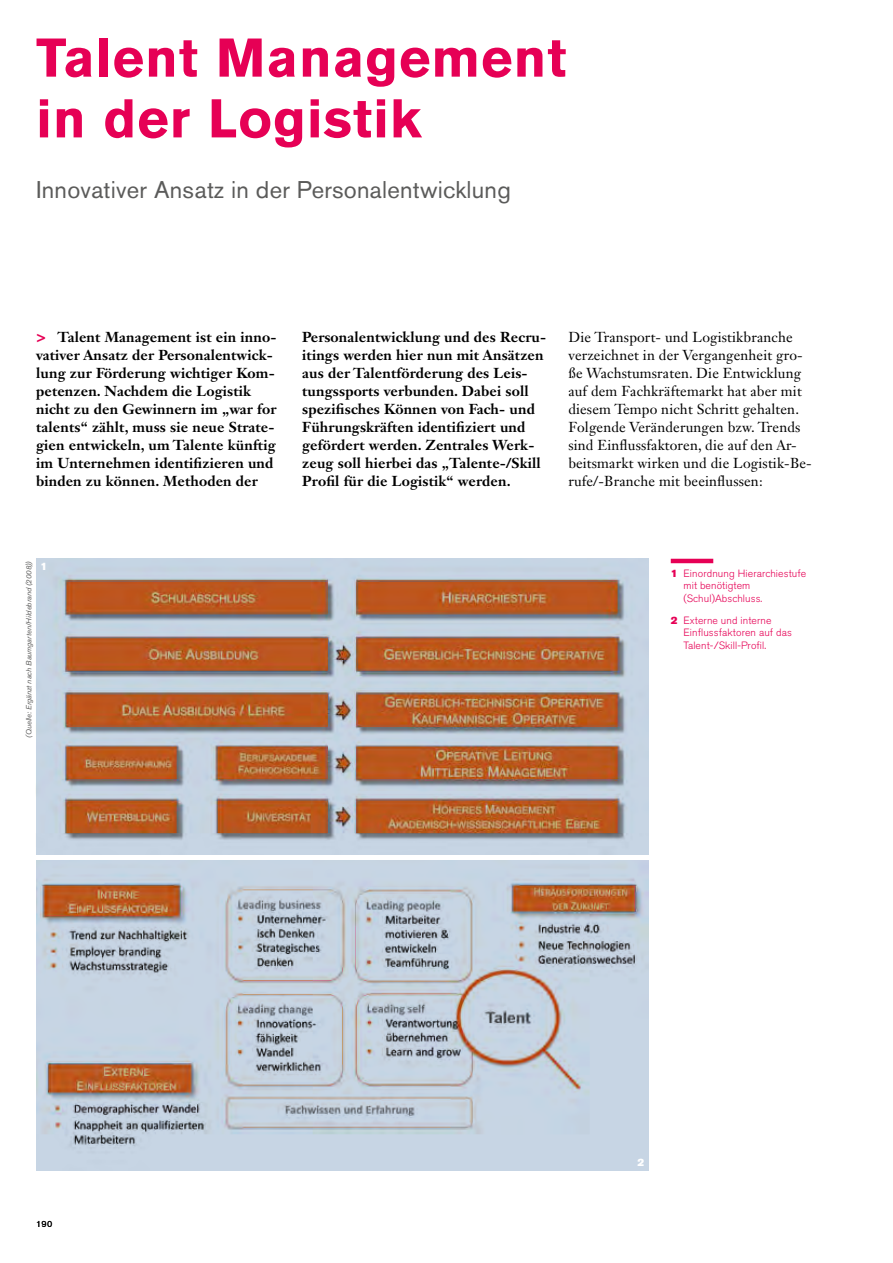
<style>
.page{position:relative;width:893px;height:1263px;background:#fff}
.page>*{position:absolute;margin:0;border:0;box-sizing:border-box;transform-origin:0 0}
.t1{font:700 54px/60.8px "Akzidenz Grotesk BQ";letter-spacing:.02em;color:#e60055}
.t2{font:24px "Akzidenz Grotesk BQ";letter-spacing:.01em;color:#5b5b5a}
.t3{font:700 14.25px/18px "Janson Text LT Std";letter-spacing:.01em;color:#000}
.t4{font:14.25px/18px "Janson Text LT Std";letter-spacing:.01em;color:#000}
.t5{font:300 10.5px/12.6px "Akzidenz Grotesk BQ";letter-spacing:.01em;color:#e60055}
.t6{font:10.5px "Akzidenz Grotesk BQ Super";color:#fff}
.t7{font:9px "Akzidenz Grotesk BQ";color:#000}
.t8{font:italic 7.5px "Akzidenz Grotesk BQ";color:#5b5b5a}
.s1{font-size:18px;color:#e60055}
.s2{font-family:"Akzidenz Grotesk BQ Super";font-weight:400}
</style>
<div class="page">
<img style="left:36px;top:558px;width:612px;height:297px">
<img style="left:36px;top:860px;width:612px;height:310px">
<hr style="left:671px;top:559px;width:42px;height:4px;background:#e60055">
<p class="t1" style="left:36px;top:27px;width:532px">Talent Management in der Logistik</p>
<p class="t2" style="left:36px;top:176px;width:476px">Innovativer Ansatz in der Personalentwicklung</p>
<p class="t3" style="left:36px;top:328px;width:242px"><span class="s1">&gt;</span> Talent Management ist ein inno&shy;vativer Ansatz der Personalentwick&shy;lung zur Förderung wichtiger Kom&shy;petenzen. Nachdem die Logistik nicht zu den Gewinnern im „war for talents“ zählt, muss sie neue Strate&shy;gien entwickeln, um Talente künftig im Unternehmen identifizieren und binden zu können. Methoden der</p>
<p class="t3" style="left:302px;top:328px;width:245px">Personalentwicklung und des Recru&shy;itings werden hier nun mit Ansätzen aus der Talentförderung des Leis&shy;tungssports verbunden. Dabei soll spezifisches Können von Fach- und Führungskräften identifiziert und gefördert werden. Zentrales Werk&shy;zeug soll hierbei das „Talente-/Skill Profil für die Logistik“ werden.</p>
<p class="t4" style="left:568px;top:328px;width:245px">Die Transport- und Logistikbranche verzeichnet in der Vergangenheit gro&shy;ße Wachstumsraten. Die Entwicklung auf dem Fachkräftemarkt hat aber mit diesem Tempo nicht Schritt gehalten.<br>Folgende Veränderungen bzw. Trends sind Einflussfaktoren, die auf den Ar&shy;beitsmarkt wirken und die Logistik-Be&shy;rufe/-Branche mit beeinflussen:</p>
<p class="t8" style="left:24px;top:738px;width:178px;rotate:-90deg">(Quelle: Ergänzt nach Baumgarten/Hildebrand (2008))</p>
<p class="t5" style="left:683px;top:567px;width:124px;text-indent:-13px"><span class="s2">1</span> Einordnung Hierarchiestufe mit benötigtem (Schul)Abschluss.</p>
<p class="t6" style="left:40px;top:560px;width:8px">1</p>
<p class="t5" style="left:683px;top:614px;width:110px;text-indent:-13px"><span class="s2">2</span> Externe und interne<br>Einflussfaktoren auf das<br>Talent-/Skill-Profil.</p>
<p class="t7" style="left:36px;top:1218px;width:18px">190</p>
<p class="t6" style="left:637px;top:1156px;width:8px">2</p>
</div>
